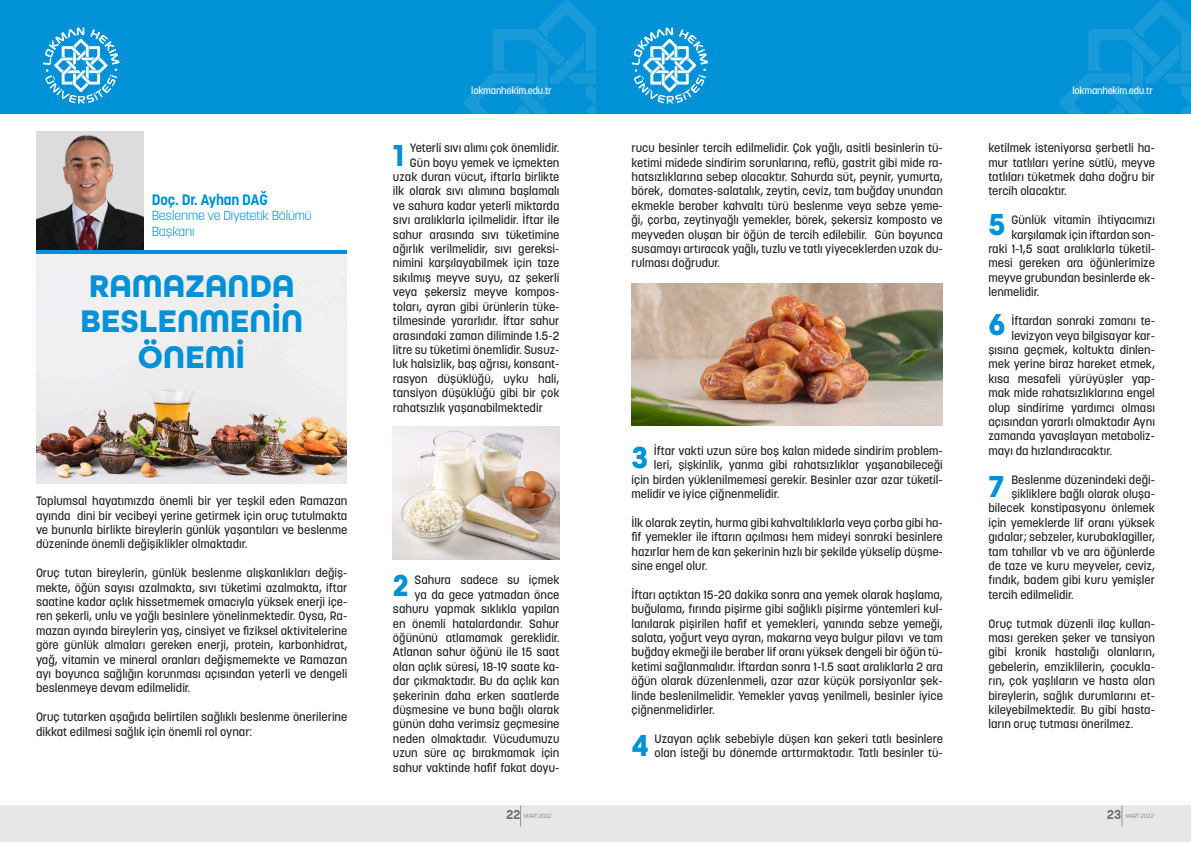
<style>
.page{position:relative;width:1191px;height:842px;background:#fff}
.page>*{position:absolute;margin:0;border:0;box-sizing:border-box;transform-origin:0 0}
.t1{font:700 33px/35.3px "All Round Gothic";color:#0091d6;text-align:center}
.t2{font:700 32.1px "All Round Gothic";color:#0091d6}
.t3{font:700 15px "Korolev";letter-spacing:-.01em;color:#0091d6}
.t4{font:300 13px/15.6px "Korolev";letter-spacing:-.01em;color:#0091d6}
.t5{font:500 12px/14.4px "Korolev";color:#231f20;text-align:justify}
.t6{font:500 10px "Korolev";letter-spacing:-.02em;color:#fff}
.t7{font:300 6px "Korolev";letter-spacing:-.03em;color:#6c6d70}
.t8{font:300 5.9px "Korolev";letter-spacing:-.03em;color:#6c6d70}
.s1{font-weight:700;font-size:12.8px}
</style>
<div class="page">
<div style="left:0;top:806px;width:1191px;height:36px;background:#e6e7e9"></div>
<div style="left:595px;top:0;width:596px;height:113px;background:#0091d6"></div>
<svg style="left:1059px;top:0;width:132px;height:113px"></svg>
<div style="left:0;top:0;width:595px;height:113px;background:#0091d6"></div>
<svg style="left:464px;top:0;width:131px;height:113px"></svg>
<svg style="left:520px;top:806px;width:1px;height:20px"></svg>
<svg style="left:1121px;top:806px;width:1px;height:20px"></svg>
<svg style="left:43px;top:28px;width:76px;height:76px"></svg>
<svg style="left:632px;top:28px;width:76px;height:76px"></svg>
<img style="left:631px;top:283px;width:312px;height:142px">
<img style="left:393px;top:426px;width:166px;height:133px">
<div style="left:36px;top:255px;width:310px;height:229px;background:#f0f0f2"></div>
<img style="left:36px;top:388px;width:310px;height:96px">
<img style="left:36px;top:131px;width:108px;height:119px">
<hr style="left:36px;top:250px;width:310px;height:4px;background:#0091d6">
<p class="t3" style="left:152px;top:190px;width:118px">Doç. Dr. Ayhan DAĞ</p>
<p class="t4" style="left:152px;top:208px;width:162px">Beslenme ve Diyetetik Bölümü<br>Başkanı</p>
<p class="t1" style="left:80px;top:268px;width:224px">RAMAZANDA<br>BESLENMENİN<br>ÖNEMİ</p>
<p class="t5" style="left:36px;top:494px;width:313px">Toplumsal hayatımızda önemli bir yer teşkil eden Ramazan ayında dini bir vecibeyi yerine getirmek için oruç tutulmakta ve bununla birlikte bireylerin günlük yaşantıları ve beslenme düzeninde önemli değişiklikler olmaktadır.</p>
<p class="t5" style="left:36px;top:566px;width:313px">Oruç tutan bireylerin, günlük beslenme alışkanlıkları değiş&shy;mekte, öğün sayısı azalmakta, sıvı tüketimi azalmakta, iftar saatine kadar açlık hissetmemek amacıyla yüksek enerji içe&shy;ren şekerli, unlu ve yağlı besinlere yönelinmektedir. Oysa, Ra&shy;mazan ayında bireylerin yaş, cinsiyet ve fiziksel aktivitelerine göre günlük almaları gereken enerji, protein, karbonhidrat, yağ, vitamin ve mineral oranları değişmemekte ve Ramazan ayı boyunca sağlığın korunması açısından yeterli ve dengeli beslenmeye devam edilmelidir.</p>
<p class="t5" style="left:36px;top:710px;width:313px">Oruç tutarken aşağıda belirtilen sağlıklı beslenme önerilerine dikkat edilmesi sağlık için önemli rol oynar:</p>
<p class="t6" style="left:471px;top:84px;width:82px">lokmanhekim.edu.tr</p>
<p class="t6" style="left:1072px;top:84px;width:82px">lokmanhekim.edu.tr</p>
<p class="t5" style="left:410px;top:141px;width:151px">Yeterli sıvı alımı çok önemlidir.</p>
<p class="t5" style="left:410px;top:155px;width:151px">Gün boyu yemek ve içmekten</p>
<p class="t5" style="left:393px;top:170px;width:168px">uzak duran vücut, iftarla birlikte</p>
<p class="t5" style="left:393px;top:184px;width:168px">ilk olarak sıvı alımına başlamalı</p>
<p class="t5" style="left:393px;top:198px;width:168px">ve sahura kadar yeterli miktarda</p>
<p class="t5" style="left:393px;top:213px;width:168px">sıvı aralıklarla içilmelidir. İftar ile</p>
<p class="t5" style="left:393px;top:227px;width:168px">sahur arasında sıvı tüketimine</p>
<p class="t5" style="left:393px;top:242px;width:168px">ağırlık verilmelidir, sıvı gereksi-</p>
<p class="t5" style="left:393px;top:256px;width:168px">nimini karşılayabilmek için taze</p>
<p class="t5" style="left:393px;top:270px;width:168px">sıkılmış meyve suyu, az şekerli</p>
<p class="t5" style="left:393px;top:285px;width:168px">veya şekersiz meyve kompos-</p>
<p class="t5" style="left:393px;top:299px;width:168px">toları, ayran gibi ürünlerin tüke-</p>
<p class="t5" style="left:393px;top:314px;width:168px">tilmesinde yararlıdır. İftar sahur</p>
<p class="t5" style="left:393px;top:328px;width:168px">arasındaki zaman diliminde 1.5-2</p>
<p class="t5" style="left:393px;top:342px;width:168px">litre su tüketimi önemlidir. Susuz-</p>
<p class="t5" style="left:393px;top:357px;width:168px">luk halsizlik, baş ağrısı, konsant-</p>
<p class="t5" style="left:393px;top:371px;width:168px">rasyon düşüklüğü, uyku hali,</p>
<p class="t5" style="left:393px;top:386px;width:168px">tansiyon düşüklüğü gibi bir çok</p>
<p class="t5" style="left:393px;top:400px;width:151px">rahatsızlık yaşanabilmektedir</p>
<p class="t2" style="left:393px;top:136px;width:13px">1</p>
<p class="t2" style="left:393px;top:566px;width:17px">2</p>
<p class="t5" style="left:393px;top:573px;width:168px;text-align:right">Sahura sadece su içmek<br>ya da gece yatmadan önce sahuru yapmak sıklıkla yapılan en önemli hatalardandır. Sahur öğününü atlamamak gereklidir.<br>Atlanan sahur öğünü ile 15 saat olan açlık süresi, 18-19 saate ka&shy;dar çıkmaktadır. Bu da açlık kan şekerinin daha erken saatlerde düşmesine ve buna bağlı olarak günün daha verimsiz geçmesine neden olmaktadır. Vücudumuzu uzun süre aç bırakmamak için sahur vaktinde hafif fakat doyu-</p>
<p class="t5" style="left:631px;top:141px;width:313px">rucu besinler tercih edilmelidir. Çok yağlı, asitli besinlerin tü&shy;ketimi midede sindirim sorunlarına, reflü, gastrit gibi mide ra&shy;hatsızlıklarına sebep olacaktır. Sahurda süt, peynir, yumurta, börek, domates-salatalık, zeytin, ceviz, tam buğday unundan ekmekle beraber kahvaltı türü beslenme veya sebze yeme&shy;ği, çorba, zeytinyağlı yemekler, börek, şekersiz komposto ve meyveden oluşan bir öğün de tercih edilebilir. Gün boyunca susamayı artıracak yağlı, tuzlu ve tatlı yiyeceklerden uzak du&shy;rulması doğrudur.</p>
<p class="t5" style="left:654px;top:443px;width:290px">İftar vakti uzun süre boş kalan midede sindirim problem-</p>
<p class="t5" style="left:654px;top:458px;width:290px">leri, şişkinlik, yanma gibi rahatsızlıklar yaşanabileceği</p>
<p class="t5" style="left:631px;top:472px;width:313px">için birden yüklenilmemesi gerekir. Besinler azar azar tüketil-</p>
<p class="t5" style="left:631px;top:486px;width:149px">melidir ve iyice çiğnenmelidir.</p>
<p class="t5" style="left:631px;top:515px;width:313px">İlk olarak zeytin, hurma gibi kahvaltılıklarla veya çorba gibi ha&shy;fif yemekler ile iftarın açılması hem mideyi sonraki besinlere hazırlar hem de kan şekerinin hızlı bir şekilde yükselip düşme&shy;sine engel olur.</p>
<p class="t5" style="left:631px;top:587px;width:313px">İftarı açtıktan 15-20 dakika sonra ana yemek olarak haşlama, buğulama, fırında pişirme gibi sağlıklı pişirme yöntemleri kul&shy;lanılarak pişirilen hafif et yemekleri, yanında sebze yemeği, salata, yoğurt veya ayran, makarna veya bulgur pilavı ve tam buğday ekmeği ile beraber lif oranı yüksek dengeli bir öğün tü&shy;ketimi sağlanmalıdır. İftardan sonra 1-1.5 saat aralıklarla 2 ara öğün olarak düzenlenmeli, azar azar küçük porsiyonlar şek&shy;linde beslenilmelidir. Yemekler yavaş yenilmeli, besinler iyice çiğnenmelidirler.</p>
<p class="t5" style="left:654px;top:731px;width:290px">Uzayan açlık sebebiyle düşen kan şekeri tatlı besinlere olan isteği bu dönemde arttırmaktadır. Tatlı besinler tü-</p>
<p class="t2" style="left:631px;top:439px;width:18px">3</p>
<p class="t2" style="left:631px;top:726px;width:19px">4</p>
<p class="t5" style="left:988px;top:141px;width:168px">ketilmek isteniyorsa şerbetli ha&shy;mur tatlıları yerine sütlü, meyve tatlıları tüketmek daha doğru bir tercih olacaktır.</p>
<p class="t5" style="left:1011px;top:213px;width:145px">Günlük vitamin ihtiyacımızı</p>
<p class="t5" style="left:1011px;top:227px;width:145px">karşılamak için iftardan son-</p>
<p class="t5" style="left:988px;top:242px;width:168px">raki 1-1,5 saat aralıklarla tüketil-</p>
<p class="t5" style="left:988px;top:256px;width:168px">mesi gereken ara öğünlerimize</p>
<p class="t5" style="left:988px;top:270px;width:168px">meyve grubundan besinlerde ek-</p>
<p class="t5" style="left:988px;top:285px;width:52px">lenmelidir.</p>
<p class="t5" style="left:1011px;top:314px;width:145px">İftardan sonraki zamanı te-</p>
<p class="t5" style="left:1011px;top:328px;width:145px">levizyon veya bilgisayar kar-</p>
<p class="t5" style="left:988px;top:342px;width:168px">şısına geçmek, koltukta dinlen-</p>
<p class="t5" style="left:988px;top:357px;width:168px">mek yerine biraz hareket etmek,</p>
<p class="t5" style="left:988px;top:371px;width:168px">kısa mesafeli yürüyüşler yap-</p>
<p class="t5" style="left:988px;top:386px;width:168px">mak mide rahatsızlıklarına engel</p>
<p class="t5" style="left:988px;top:400px;width:168px">olup sindirime yardımcı olması</p>
<p class="t5" style="left:988px;top:414px;width:168px">açısından yararlı olmaktadır Aynı</p>
<p class="t5" style="left:988px;top:429px;width:168px">zamanda yavaşlayan metaboliz-</p>
<p class="t5" style="left:988px;top:443px;width:125px">mayı da hızlandıracaktır.</p>
<p class="t5" style="left:1011px;top:472px;width:145px">Beslenme düzenindeki deği-</p>
<p class="t5" style="left:1011px;top:486px;width:145px">şikliklere bağlı olarak oluşa-</p>
<p class="t5" style="left:988px;top:501px;width:168px">bilecek konstipasyonu önlemek</p>
<p class="t5" style="left:988px;top:515px;width:168px">için yemeklerde lif oranı yüksek</p>
<p class="t5" style="left:988px;top:530px;width:168px">gıdalar; sebzeler, kurubaklagiller,</p>
<p class="t5" style="left:988px;top:544px;width:168px">tam tahıllar vb ve ara öğünlerde</p>
<p class="t5" style="left:988px;top:558px;width:168px">de taze ve kuru meyveler, ceviz,</p>
<p class="t5" style="left:988px;top:573px;width:168px">fındık, badem gibi kuru yemişler</p>
<p class="t5" style="left:988px;top:587px;width:87px">tercih edilmelidir.</p>
<p class="t5" style="left:988px;top:616px;width:168px">Oruç tutmak düzenli ilaç kullan&shy;ması gereken şeker ve tansiyon gibi kronik hastalığı olanların, gebelerin, emziklilerin, çocukla&shy;rın, çok yaşlıların ve hasta olan bireylerin, sağlık durumlarını et&shy;kileyebilmektedir. Bu gibi hasta&shy;ların oruç tutması önerilmez.</p>
<p class="t2" style="left:988px;top:205px;width:18px">5</p>
<p class="t2" style="left:988px;top:306px;width:19px">6</p>
<p class="t2" style="left:988px;top:468px;width:17px">7</p>
<p class="t8" style="left:506px;top:812px;width:47px"><span class="s1">22</span> MART 2022</p>
<p class="t7" style="left:1107px;top:812px;width:48px"><span class="s1">23</span> MART 2022</p>
</div>
